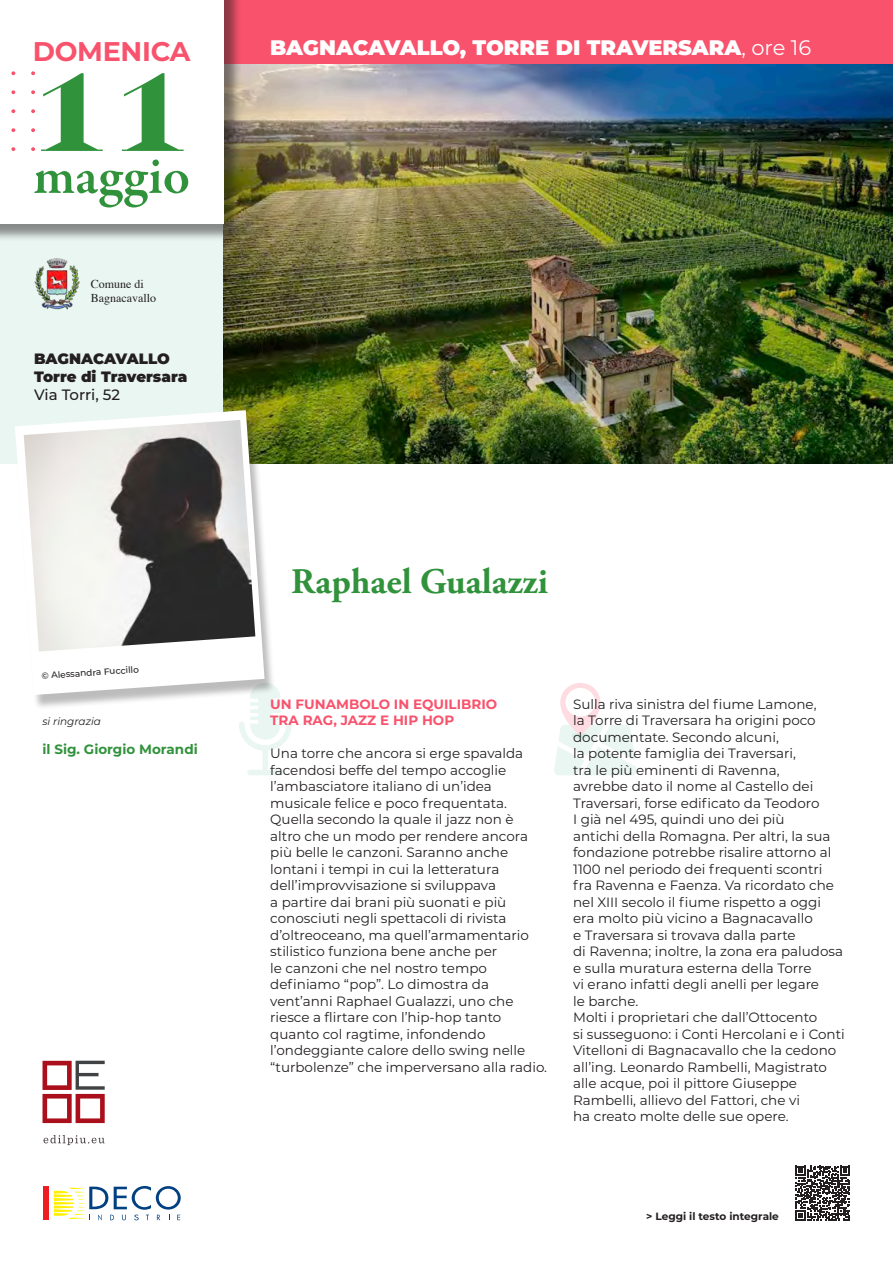
<style>
.page{position:relative;width:893px;height:1263px;background:#fff}
.page>*{position:absolute;margin:0;border:0;box-sizing:border-box;transform-origin:0 0}
.t1{font:700 112.5px "Engravers";color:#31923c}
.t2{font:600 54px "Garamond Premr Pro";letter-spacing:.005em;color:#31923c}
.t3{font:700 36px "Adobe Garamond Pro";color:#31923c}
.t4{font:700 27px "Montserrat";letter-spacing:-.01em;color:#f9526c}
.t5{font:900 21px "Montserrat";color:#fff}
.t6{font:900 15px/18px "Montserrat";letter-spacing:-.005em;color:#231f20}
.t7{font:500 15px "Montserrat";letter-spacing:-.005em;color:#231f20}
.t8{font:13.5px/16.5px "Montserrat";color:#231f20}
.t9{font:700 13.5px/16.5px "Montserrat";color:#f9526c}
.t10{font:700 13.5px "Montserrat";color:#31923c}
.t11{font:12px/14.4px "Times";color:#231f20}
.t12{font:700 10.5px "Montserrat";color:#231f20}
.t13{font:italic 10.5px "Montserrat";color:#231f20}
.t14{font:500 9px "Montserrat";color:#231f20}
.s1{font-weight:400}
</style>
<div class="page">
<div style="left:0;top:94px;width:223px;height:369px;background:#eaf6f2"></div>
<img style="left:223px;top:64px;width:670px;height:399px">
<div style="left:247px;top:770px;width:36px;height:5px;background:#eaf6f2;border-radius:3px"></div>
<div style="left:263px;top:747px;width:5px;height:28px;background:#eaf6f2;border-radius:3px"></div>
<svg style="left:239px;top:688px;width:53px;height:63px"></svg>
<svg style="left:554px;top:683px;width:83px;height:92px"></svg>
<div style="left:565px;top:688px;width:30px;height:28px;background:#fff;border-radius:50%"></div>
<div style="left:0;top:0;width:893px;height:64px;background:#f9526c"></div>
<div style="left:0;top:0;width:242px;height:242px;background:#231f20;opacity:.5"></div>
<div style="left:0;top:0;width:223px;height:223px;background:#fff"></div>
<svg style="left:11px;top:71px;width:4px;height:4px"></svg>
<svg style="left:31px;top:71px;width:4px;height:4px"></svg>
<svg style="left:11px;top:90px;width:4px;height:4px"></svg>
<svg style="left:31px;top:90px;width:4px;height:4px"></svg>
<svg style="left:11px;top:109px;width:4px;height:4px"></svg>
<svg style="left:31px;top:109px;width:4px;height:4px"></svg>
<svg style="left:11px;top:128px;width:4px;height:4px"></svg>
<svg style="left:31px;top:128px;width:4px;height:4px"></svg>
<svg style="left:11px;top:147px;width:4px;height:4px"></svg>
<svg style="left:31px;top:147px;width:4px;height:4px"></svg>
<svg style="left:795px;top:1166px;width:55px;height:54px"></svg>
<div style="left:43px;top:1186px;width:5px;height:34px;background:#ee1d23"></div>
<svg style="left:54px;top:1186px;width:127px;height:34px"></svg>
<svg style="left:43px;top:1061px;width:62px;height:62px"></svg>
<svg style="left:44px;top:1135px;width:61px;height:10px"></svg>
<div style="left:15px;top:414px;width:261px;height:296px;background:#231f20;opacity:.3"></div>
<svg style="left:15px;top:410px;width:250px;height:285px"></svg>
<img style="left:24px;top:420px;width:231px;height:231px">
<img style="left:34px;top:258px;width:46px;height:52px">
<h3 class="t4" style="left:33px;top:32px;width:159px">DOMENICA</h3>
<h1 class="t1" style="left:31px;top:46px;width:163px">11</h1>
<h2 class="t2" style="left:33px;top:143px;width:158px">maggio</h2>
<p class="t11" style="left:91px;top:277px;width:67px">Comune di<br>Bagnacavallo</p>
<p class="t6" style="left:34px;top:348px;width:155px">BAGNACAVALLO<br>Torre di Traversara</p>
<p class="t7" style="left:34px;top:384px;width:88px">Via Torri, 52</p>
<p class="t14" style="left:41px;top:670px;width:99px;rotate:-4deg">© Alessandra Fuccillo</p>
<p class="t13" style="left:43px;top:714px;width:60px">si ringrazia</p>
<p class="t10" style="left:43px;top:739px;width:157px">il Sig. Giorgio Morandi</p>
<h3 class="t5" style="left:270px;top:32px;width:543px">BAGNACAVALLO, TORRE DI TRAVERSARA<span class="s1">, ore 16</span></h3>
<h3 class="t3" style="left:291px;top:560px;width:258px">Raphael Gualazzi</h3>
<p class="t9" style="left:270px;top:695px;width:229px">UN FUNAMBOLO IN EQUILIBRIO<br>TRA RAG, JAZZ E HIP HOP</p>
<p class="t8" style="left:270px;top:745px;width:278px">Una torre che ancora si erge spavalda facendosi beffe del tempo accoglie l’ambasciatore italiano di un’idea musicale felice e poco frequentata.<br>Quella secondo la quale il jazz non è altro che un modo per rendere ancora più belle le canzoni. Saranno anche lontani i tempi in cui la letteratura dell’improvvisazione si sviluppava<br>a partire dai brani più suonati e più conosciuti negli spettacoli di rivista d’oltreoceano, ma quell’armamentario stilistico funziona bene anche per<br>le canzoni che nel nostro tempo definiamo “pop”. Lo dimostra da vent’anni Raphael Gualazzi, uno che riesce a flirtare con l’hip-hop tanto quanto col ragtime, infondendo l’ondeggiante calore dello swing nelle “turbolenze” che imperversano alla radio.</p>
<p class="t8" style="left:573px;top:695px;width:273px">Sulla riva sinistra del fiume Lamone,<br>la Torre di Traversara ha origini poco documentate. Secondo alcuni,<br>la potente famiglia dei Traversari,<br>tra le più eminenti di Ravenna,<br>avrebbe dato il nome al Castello dei Traversari, forse edificato da Teodoro<br>I già nel 495, quindi uno dei più<br>antichi della Romagna. Per altri, la sua fondazione potrebbe risalire attorno al 1100 nel periodo dei frequenti scontri<br>fra Ravenna e Faenza. Va ricordato che nel XIII secolo il fiume rispetto a oggi era molto più vicino a Bagnacavallo<br>e Traversara si trovava dalla parte<br>di Ravenna; inoltre, la zona era paludosa e sulla muratura esterna della Torre<br>vi erano infatti degli anelli per legare<br>le barche.<br>Molti i proprietari che dall’Ottocento<br>si susseguono: i Conti Hercolani e i Conti Vitelloni di Bagnacavallo che la cedono all’ing. Leonardo Rambelli, Magistrato alle acque, poi il pittore Giuseppe Rambelli, allievo del Fattori, che vi<br>ha creato molte delle sue opere.</p>
<p class="t12" style="left:646px;top:1209px;width:134px">&gt; Leggi il testo integrale</p>
</div>
